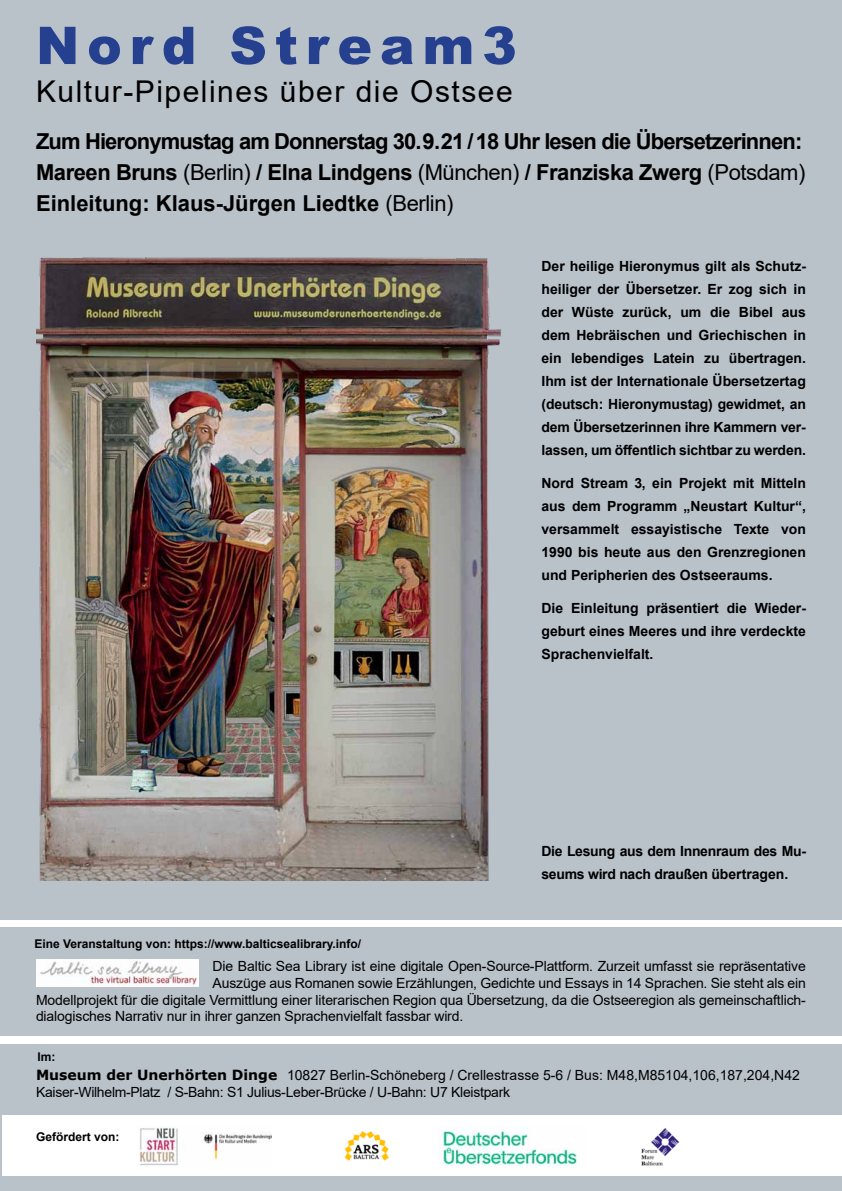
<style>
.page{position:relative;width:842px;height:1191px;background:#b9c1c9}
.page>*{position:absolute;margin:0;border:0;box-sizing:border-box;transform-origin:0 0}
.t1{font:900 52px "Arial";letter-spacing:.15em;color:#25408f}
.t2{font:30px "Arial";letter-spacing:.05em;color:#000}
.t3{font:700 22px/31px "Arial";letter-spacing:-.02em;color:#000}
.t4{font:700 14px/23px "Arial";color:#000;text-align:justify}
.t5{font:14px/16.8px "Arial";letter-spacing:-.01em;color:#000}
.t6{font:700 14px/23px "Arial";letter-spacing:-.02em;color:#000}
.t7{font:700 12px "Arial";color:#000}
.s1{font-weight:400}
.s2{font-family:"Verdana";font-weight:700}
</style>
<div class="page">
<div style="left:3px;top:1115px;width:839px;height:61px;background:#fff"></div>
<img style="left:138px;top:1126px;width:133px;height:40px">
<img style="left:641px;top:1128px;width:39px;height:38px">
<img style="left:344px;top:1131px;width:45px;height:30px">
<img style="left:438px;top:1126px;width:139px;height:41px">
<img style="left:36px;top:960px;width:162px;height:26px">
<div style="left:0;top:919px;width:842px;height:7px;background:#fff"></div>
<img style="left:36px;top:257px;width:466px;height:623px">
<div style="left:0;top:1036px;width:842px;height:7px;background:#fff"></div>
<h1 class="t1" style="left:36px;top:8px;width:482px">Nord Stream3</h1>
<h2 class="t2" style="left:36px;top:71px;width:478px">Kultur-Pipelines über die Ostsee</h2>
<h3 class="t3" style="left:36px;top:126px;width:771px">Zum Hieronymustag am Donnerstag 30.9.21 / 18 Uhr lesen die Übersetzerinnen:<br>Mareen Bruns <span class="s1">(Berlin)</span> / Elna Lindgens <span class="s1">(München)</span> / Franziska Zwerg <span class="s1">(Potsdam)<br></span>Einleitung: Klaus-Jürgen Liedtke <span class="s1">(Berlin)</span></h3>
<p class="t4" style="left:541px;top:255px;width:266px">Der heilige Hieronymus gilt als Schutz&shy;heiliger der Übersetzer. Er zog sich in der Wüste zurück, um die Bibel aus dem Hebräischen und Griechischen in ein lebendiges Latein zu übertragen.<br>Ihm ist der Internationale Übersetzertag (deutsch: Hieronymustag) gewidmet, an dem Übersetzerinnen ihre Kammern ver&shy;lassen, um öffentlich sichtbar zu werden.</p>
<p class="t4" style="left:541px;top:472px;width:266px">Nord Stream 3, ein Projekt mit Mitteln aus dem Programm „Neustart Kultur“, versammelt essayistische Texte von 1990 bis heute aus den Grenzregionen und Peripherien des Ostseeraums.</p>
<p class="t4" style="left:541px;top:597px;width:266px">Die Einleitung präsentiert die Wieder&shy;geburt eines Meeres und ihre verdeckte Sprachenvielfalt.</p>
<p class="t7" style="left:34px;top:935px;width:328px">Eine Veranstaltung von: https://www.balticsealibrary.info/</p>
<p class="t6" style="left:541px;top:840px;width:266px">Die Lesung aus dem Innenraum des Mu&shy;seums wird nach draußen übertragen.</p>
<p class="t5" style="left:213px;top:957px;width:595px">Die Baltic Sea Library ist eine digitale Open-Source-Plattform. Zurzeit umfasst sie repräsentative</p>
<p class="t5" style="left:213px;top:974px;width:595px">Auszüge aus Romanen sowie Erzählungen, Gedichte und Essays in 14 Sprachen. Sie steht als ein</p>
<p class="t5" style="left:36px;top:991px;width:771px">Modellprojekt für die digitale Vermittlung einer literarischen Region qua Übersetzung, da die Ostseeregion als gemeinschaftlich-</p>
<p class="t5" style="left:36px;top:1008px;width:429px">dialogisches Narrativ nur in ihrer ganzen Sprachenvielfalt fassbar wird.</p>
<p class="t7" style="left:38px;top:1048px;width:20px">Im:</p>
<p class="t5" style="left:36px;top:1066px;width:765px"><span class="s2">Museum der Unerhörten Dinge</span> 10827 Berlin-Schöneberg / Crellestrasse 5-6 / Bus: M48,M85104,106,187,204,N42<br>Kaiser-Wilhelm-Platz / S-Bahn: S1 Julius-Leber-Brücke / U-Bahn: U7 Kleistpark</p>
<p class="t7" style="left:36px;top:1128px;width:85px">Gefördert von:</p>
</div>
